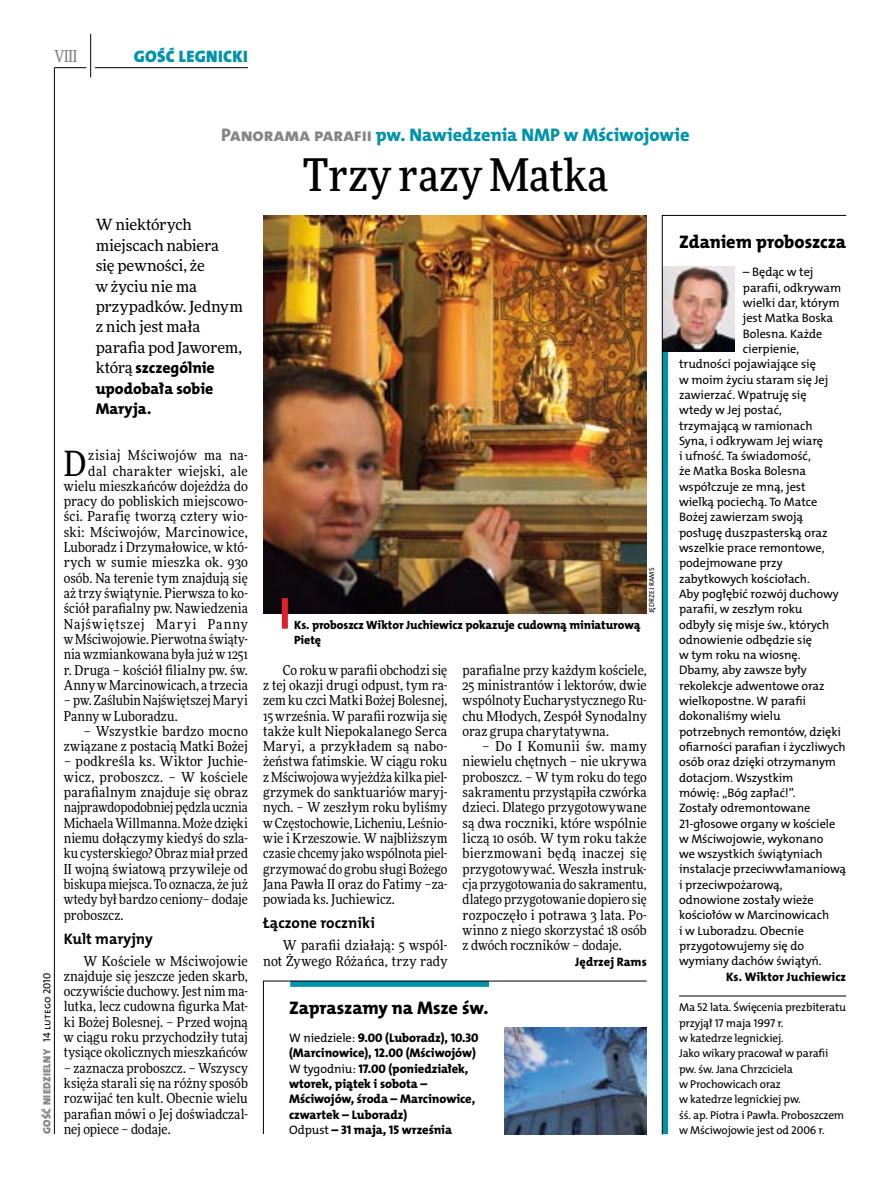
<style>
.page{position:relative;width:893px;height:1191px;background:#fff}
.page>*{position:absolute;margin:0;border:0;box-sizing:border-box;transform-origin:0 0}
.t1{font:500 45px "Freeday Narrow";color:#000}
.t2{font:34.8px "Freeday Narrow News";color:#000}
.t3{font:18.3px "The Mix HP8 Ex Bld";color:#0093aa}
.t4{font:18.3px "The Mix HP8 Ex Bld";letter-spacing:.005em;color:#000}
.t5{font:16.65px "The Mix HP9 Blk";letter-spacing:.02em;color:#0093aa}
.t6{font:500 16.5px "Freeday Narrow";color:#858486;scale:.9 1}
.t7{font:15.75px/20.4px "The Mix HP8 Ex Bld";color:#000;text-align:justify}
.t8{font:15.45px/20.4px "Freeday News";letter-spacing:-.01em;color:#000}
.t9{font:15.3px "The Mix HP7 Bld";color:#000}
.t10{font:13.65px/15.3px "Freeday Narrow News";letter-spacing:.005em;color:#000;text-align:justify}
.t11{font:12.6px/15.3px "The Mix HP8 Ex Bld";letter-spacing:-.005em;color:#000}
.t12{font:12.3px "The Mix HP5 Plain";letter-spacing:-.005em;color:#000}
.t13{font:12.3px "The Mix HP8 Ex Bld";letter-spacing:.01em;color:#000}
.t14{font:12.3px "The Mix HP5 Plain";letter-spacing:.015em;color:#000}
.t15{font:12px/15.3px "The Mix HP8 Ex Bld";letter-spacing:-.005em;color:#000}
.t16{font:11.4px/15.3px "The Mix HP5 Plain";letter-spacing:-.015em;color:#000}
.t17{font:10.5px "The Mix HP9 Blk";letter-spacing:.025em;color:#858486}
.t18{font:7.2px "The Mix HP5 Plain";letter-spacing:.015em;color:#000}
.s1{color:#858486}
.s2{font-family:"The Mix HP5 Plain";color:#000}
.s3{font-family:"Freeday News";font-size:15.45px}
.s4{font-family:"The Mix HP5 Plain";font-size:12.3px}
</style>
<div class="page">
<hr style="left:54px;top:67px;width:1px;height:1067px;background:#000">
<hr style="left:90px;top:34px;width:1px;height:43px;background:#000">
<hr style="left:54px;top:67px;width:32px;height:1px;background:#000">
<hr style="left:95px;top:67px;width:153px;height:1px;background:#000">
<img style="left:263px;top:215px;width:384px;height:398px">
<div style="left:282px;top:598px;width:6px;height:30px;background:#df1f2a"></div>
<svg style="left:662px;top:215px;width:185px;height:919px"></svg>
<svg style="left:263px;top:980px;width:384px;height:154px"></svg>
<p class="t6" style="left:54px;top:46px;width:27px">VIII</p>
<p class="t5" style="left:134px;top:46px;width:115px">GOŚĆ LEGN ICKI</p>
<h3 class="t3" style="left:221px;top:123px;width:470px"><span class="s1">Panorama parafii</span> pw. Nawiedzenia NMP w Mściwojowie</h3>
<h1 class="t1" style="left:303px;top:147px;width:307px">Trzy razy Matka</h1>
<p class="t17" style="left:40px;top:1134px;width:163px;rotate:-90deg">GOŚĆ NIEDZIELNY <span class="s2">14 lutego 2010</span></p>
<p class="t8" style="left:96px;top:214px;width:149px">W niektórych miejscach nabiera<br>się pewności, że<br>w życiu nie ma przypadków. Jednym z nich jest mała parafia pod Jaworem,</p>
<p class="t7" style="left:96px;top:358px;width:121px"><span class="s3">którą</span> szczególnie upodobała sobie Maryja.</p>
<p class="t10" style="left:64px;top:447px;width:186px;text-align:right">zisiaj Mściwojów ma na-<br>dal charakter wiejski, ale wielu mieszkańców dojeżdża do pracy do pobliskich miejscowo&shy;ści. Parafię tworzą cztery wio&shy;ski: Mściwojów, Marcinowice,<br>Luboradz i Drzymałowice, w któ&shy;rych w sumie mieszka ok. 930 osób. Na terenie tym znajdują się aż trzy świątynie. Pierwsza to ko&shy;ściół parafialny pw. Nawiedzenia<br>Najświętszej Maryi Panny w Mściwojowie. Pierwotna świąty&shy;nia wzmiankowana była już w 1251 r. Druga – kościół filialny pw. św.<br>Anny w Marcinowicach, a trzecia</p>
<p class="t10" style="left:64px;top:692px;width:186px">– pw. Zaślubin Najświętszej Maryi<br>Panny w Luboradzu.</p>
<p class="t10" style="left:64px;top:723px;width:186px;text-align:right">– Wszystkie bardzo mocno związane z postacią Matki Bożej</p>
<p class="t10" style="left:64px;top:754px;width:186px">– podkreśla ks. Wiktor Juchie&shy;wicz, proboszcz. – W kościele parafialnym znajduje się obraz najprawdopodobniej pędzla ucznia Michaela Willmanna. Może dzięki niemu dołączymy kiedyś do szla&shy;ku cysterskiego? Obraz miał przed II wojną światową przywileje od biskupa miejsca. To oznacza, że już wtedy był bardzo ceniony– dodaje proboszcz.</p>
<p class="t9" style="left:64px;top:928px;width:90px">Kult maryjny</p>
<p class="t10" style="left:64px;top:953px;width:186px;text-indent:20px">W Kościele w Mściwojowie znajduje się jeszcze jeden skarb, oczywiście duchowy. Jest nim ma&shy;lutka, lecz cudowna figurka Mat&shy;ki Bożej Bolesnej. – Przed wojną w ciągu roku przychodziły tutaj tysiące okolicznych mieszkańców</p>
<p class="t10" style="left:64px;top:1060px;width:186px">– zaznacza proboszcz. – Wszyscy księża starali się na różny sposób rozwijać ten kult. Obecnie wielu parafian mówi o Jej doświadczal&shy;nej opiece – dodaje.</p>
<h2 class="t2" style="left:64px;top:442px;width:24px">D</h2>
<p class="t15" style="left:294px;top:617px;width:348px">Ks. proboszcz Wiktor Juchiewicz pokazuje cudowną miniaturową<br>Pietę</p>
<p class="t18" style="left:647px;top:613px;width:47px;rotate:-90deg">Jędrzej Rams</p>
<p class="t10" style="left:263px;top:662px;width:186px;text-indent:20px">Co roku w parafii obchodzi się z tej okazji drugi odpust, tym ra&shy;zem ku czci Matki Bożej Bolesnej, 15 września. W parafii rozwija się także kult Niepokalanego Serca Maryi, a przykładem są nabo&shy;żeństwa fatimskie. W ciągu roku z Mściwojowa wyjeżdża kilka piel&shy;grzymek do sanktuariów maryj&shy;nych. – W zeszłym roku byliśmy w Częstochowie, Licheniu, Leśnio&shy;wie i Krzeszowie. W najbliższym czasie chcemy jako wspólnota piel&shy;grzymować do grobu sługi Bożego Jana Pawła II oraz do Fatimy –za&shy;powiada ks. Juchiewicz.</p>
<p class="t9" style="left:263px;top:913px;width:113px">Łączone roczniki</p>
<p class="t10" style="left:263px;top:937px;width:186px;text-align:right">W parafii działają: 5 wspól&shy;not Żywego Różańca, trzy rady</p>
<p class="t10" style="left:463px;top:662px;width:186px">parafialne przy każdym kościele, 25 ministrantów i lektorów, dwie wspólnoty Eucharystycznego Ru&shy;chu Młodych, Zespół Synodalny oraz grupa charytatywna.</p>
<p class="t10" style="left:463px;top:738px;width:186px;text-indent:20px">– Do I Komunii św. mamy niewielu chętnych – nie ukrywa proboszcz. – W tym roku do tego sakramentu przystąpiła czwórka dzieci. Dlatego przygotowywane są dwa roczniki, które wspólnie liczą 10 osób. W tym roku także bierzmowani będą inaczej się przygotowywać. Weszła instruk&shy;cja przygotowania do sakramentu, dlatego przygotowanie dopiero się rozpoczęło i potrawa 3 lata. Po&shy;winno z niego skorzystać 18 osób z dwóch roczników – dodaje.</p>
<p class="t13" style="left:575px;top:953px;width:73px">Jędrzej Rams</p>
<h3 class="t4" style="left:289px;top:995px;width:201px">Zapraszamy na Msze św.</h3>
<p class="t11" style="left:289px;top:1030px;width:191px"><span class="s4">W niedziele:</span> 9.00 (Luboradz), 10.30 (Marcinowice), 12.00 (Mściwojów)<br><span class="s4">W tygodniu:</span> 17.00 (poniedziałek, wtorek, piątek i sobota –<br>Mściwojów, środa – Marcinowice, czwartek – Luboradz)<br><span class="s4">Odpust</span> – 31 maja, 15 września</p>
<h3 class="t4" style="left:679px;top:230px;width:169px">Zdaniem proboszcza</h3>
<p class="t12" style="left:743px;top:264px;width:72px">– Będąc w tej</p>
<p class="t12" style="left:743px;top:280px;width:100px">parafii, odkrywam</p>
<p class="t12" style="left:743px;top:295px;width:98px">wielki dar, którym</p>
<p class="t12" style="left:743px;top:310px;width:92px">jest Matka Boska</p>
<p class="t12" style="left:743px;top:326px;width:81px">Bolesna. Każde</p>
<p class="t12" style="left:743px;top:341px;width:58px">cierpienie,</p>
<p class="t12" style="left:679px;top:356px;width:138px">trudności pojawiające się</p>
<p class="t12" style="left:679px;top:371px;width:151px">w moim życiu staram się Jej</p>
<p class="t12" style="left:679px;top:387px;width:129px">zawierzać. Wpatruję się</p>
<p class="t12" style="left:679px;top:402px;width:104px">wtedy w Jej postać,</p>
<p class="t12" style="left:679px;top:417px;width:135px">trzymającą w ramionach</p>
<p class="t12" style="left:679px;top:433px;width:146px">Syna, i odkrywam Jej wiarę</p>
<p class="t12" style="left:679px;top:448px;width:133px">i ufność. Ta świadomość,</p>
<p class="t12" style="left:679px;top:463px;width:129px">że Matka Boska Bolesna</p>
<p class="t12" style="left:679px;top:479px;width:128px">współczuje ze mną, jest</p>
<p class="t12" style="left:679px;top:494px;width:140px">wielką pociechą. To Matce</p>
<p class="t12" style="left:679px;top:509px;width:126px">Bożej zawierzam swoją</p>
<p class="t12" style="left:679px;top:524px;width:150px">posługę duszpasterską oraz</p>
<p class="t12" style="left:679px;top:540px;width:147px">wszelkie prace remontowe,</p>
<p class="t12" style="left:679px;top:555px;width:105px">podejmowane przy</p>
<p class="t12" style="left:679px;top:570px;width:132px">zabytkowych kościołach.</p>
<p class="t14" style="left:679px;top:586px;width:161px">Aby pogłębić rozwój duchowy</p>
<p class="t12" style="left:679px;top:601px;width:125px">parafii, w zeszłym roku</p>
<p class="t12" style="left:679px;top:616px;width:152px">odbyły się misje św., których</p>
<p class="t12" style="left:679px;top:632px;width:134px">odnowienie odbędzie się</p>
<p class="t12" style="left:679px;top:647px;width:123px">w tym roku na wiosnę.</p>
<p class="t12" style="left:679px;top:662px;width:129px">Dbamy, aby zawsze były</p>
<p class="t12" style="left:679px;top:677px;width:147px">rekolekcje adwentowe oraz</p>
<p class="t12" style="left:679px;top:693px;width:129px">wielkopostne. W parafii</p>
<p class="t12" style="left:679px;top:708px;width:103px">dokonaliśmy wielu</p>
<p class="t12" style="left:679px;top:723px;width:164px">potrzebnych remontów, dzięki</p>
<p class="t12" style="left:679px;top:739px;width:168px">ofiarności parafian i życzliwych</p>
<p class="t12" style="left:679px;top:754px;width:158px">osób oraz dzięki otrzymanym</p>
<p class="t12" style="left:679px;top:769px;width:116px">dotacjom. Wszystkim</p>
<p class="t12" style="left:679px;top:785px;width:118px">mówię: „Bóg zapłać!”.</p>
<p class="t12" style="left:679px;top:800px;width:133px">Zostały odremontowane</p>
<p class="t12" style="left:679px;top:815px;width:158px">21-głosowe organy w kościele</p>
<p class="t12" style="left:679px;top:830px;width:146px">w M ściwojowie, wykonano</p>
<p class="t12" style="left:679px;top:846px;width:145px">we wszystkich świątyniach</p>
<p class="t12" style="left:679px;top:861px;width:169px">instalacje przeciwwłamaniową</p>
<p class="t12" style="left:679px;top:876px;width:105px">i przeciwpożarową,</p>
<p class="t12" style="left:679px;top:892px;width:136px">odnowione zostały wieże</p>
<p class="t12" style="left:679px;top:907px;width:152px">kościołów w M arcinowicach</p>
<p class="t12" style="left:679px;top:922px;width:126px">i w Luboradzu. Obecnie</p>
<p class="t12" style="left:679px;top:938px;width:127px">przygotowujemy się do</p>
<p class="t12" style="left:679px;top:953px;width:144px">wymiany dachów świątyń.</p>
<p class="t13" style="left:726px;top:968px;width:122px">Ks. Wiktor Juchiewicz</p>
<p class="t16" style="left:679px;top:1000px;width:169px">Ma 52 lata. Święcenia prezbiteratu przyjął 17 maja 1997 r.<br>w katedrze legnickiej.<br>Jako wikary pracował w parafii pw. św. Jana Chrzciciela<br>w Prochowicach oraz<br>w katedrze legnickiej pw.<br>śś. ap. Piotra i Pawła. Proboszczem w Mściwojowie jest od 2006 r.</p>
</div>
